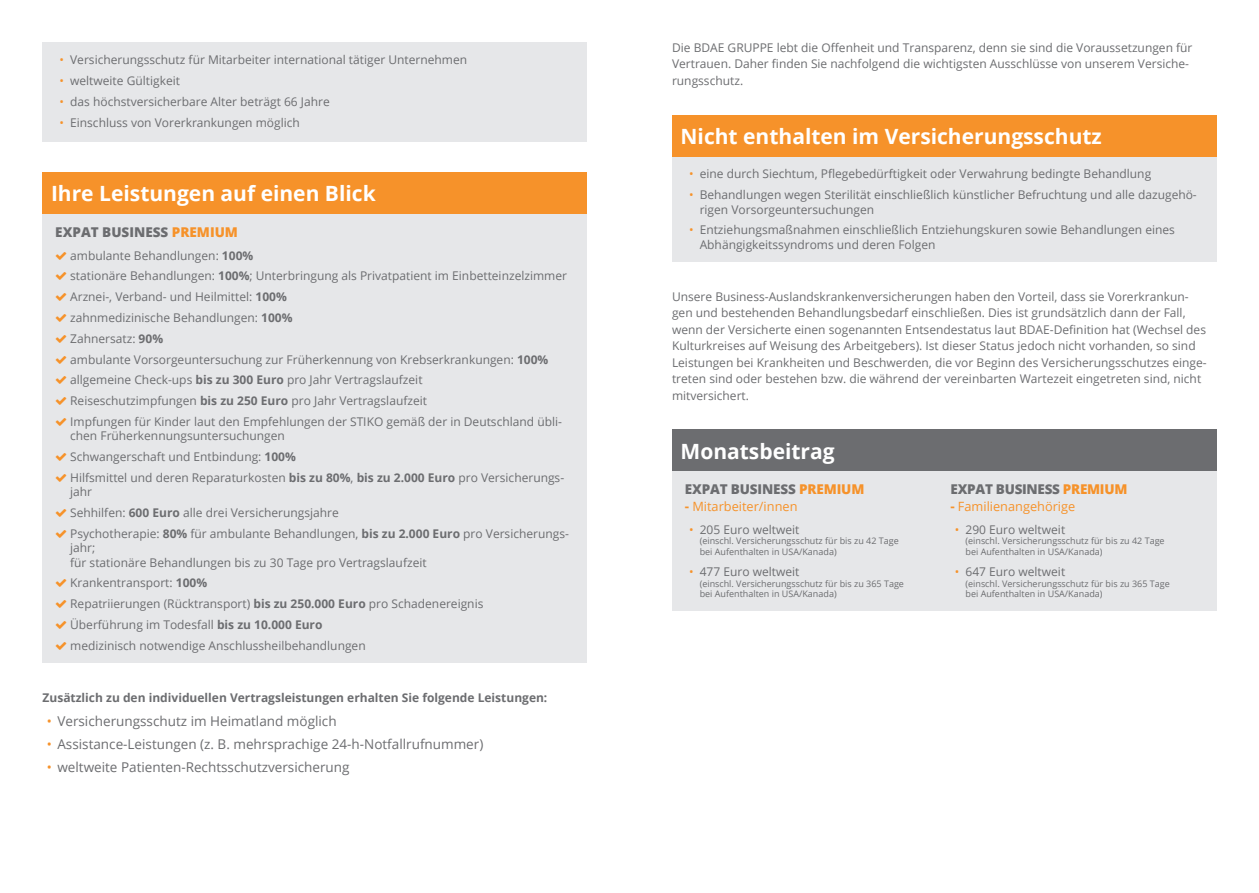
<style>
.page{position:relative;width:1259px;height:893px;background:#fff}
.page>*{position:absolute;margin:0;border:0;box-sizing:border-box;transform-origin:0 0}
.t1{font:700 21px "Open Sans";color:#fff}
.t2{font:13.5px "Open Sans";color:#6c6d70}
.BDAE_List_Bulletpoin{font:800 13.5px "Open Sans";letter-spacing:-.01em;color:#6c6d70}
.BDAE_List_Bulletpoin-2{font:12.75px "Open Sans";color:#f6922a}
.Absatz{font:12px/16.5px "Open Sans";color:#6c6d70}
.Absatz-2{font:700 12px "Open Sans";color:#6c6d70}
.t3{font:9px/10.8px "Open Sans";color:#6c6d70}
.s1{color:#f6922a}
.s2{font-weight:700}
.s3{font-weight:700;font-size:13.5px}
</style>
<div class="page">
<div style="left:672px;top:156px;width:544px;height:105px;background:#e6e7e9"></div>
<div style="left:672px;top:115px;width:544px;height:41px;background:#f6922a"></div>
<div style="left:43px;top:43px;width:544px;height:99px;background:#e6e7e9"></div>
<div style="left:43px;top:214px;width:544px;height:448px;background:#e6e7e9"></div>
<div style="left:43px;top:172px;width:544px;height:42px;background:#f6922a"></div>
<div style="left:672px;top:471px;width:544px;height:140px;background:#e6e7e9"></div>
<div style="left:672px;top:430px;width:544px;height:41px;background:#6c6d70"></div>
<p class="Absatz" style="left:60px;top:52px;width:409px"><span class="s1">•</span> Versicherungsschutz für Mitarbeiter international tätiger Unternehmen</p>
<p class="Absatz" style="left:60px;top:72px;width:122px"><span class="s1">•</span> weltweite Gültigkeit</p>
<p class="Absatz" style="left:60px;top:93px;width:272px"><span class="s1">•</span> das höchstversicherbare Alter beträgt 66 Jahre</p>
<p class="Absatz" style="left:60px;top:114px;width:242px"><span class="s1">•</span> Einschluss von Vorerkrankungen möglich</p>
<p class="t1" style="left:51px;top:178px;width:326px">Ihre Leistungen auf einen Blick</p>
<p class="BDAE_List_Bulletpoin" style="left:55px;top:222px;width:184px">EXPAT BUSINESS <span class="s1">PREMIUM</span></p>
<p class="Absatz" style="left:70px;top:247px;width:185px">ambulante Behandlungen: <span class="s2">100%</span></p>
<p class="Absatz" style="left:70px;top:268px;width:498px">stationäre Behandlungen: <span class="s2">100%</span>; Unterbringung als Privatpatient im Einbetteinzelzimmer</p>
<p class="Absatz" style="left:70px;top:288px;width:218px">Arznei-, Verband- und Heilmittel: <span class="s2">100%</span></p>
<p class="Absatz" style="left:70px;top:309px;width:224px">zahnmedizinische Behandlungen: <span class="s2">100%</span></p>
<p class="Absatz" style="left:70px;top:330px;width:94px">Zahnersatz: <span class="s2">90%</span></p>
<p class="Absatz" style="left:70px;top:351px;width:480px">ambulante Vorsorgeuntersuchung zur Früherkennung von Krebserkrankungen: <span class="s2">100%</span></p>
<p class="Absatz" style="left:70px;top:371px;width:354px">allgemeine Check-ups <span class="s2">bis zu 300 Euro</span> pro Jahr Vertragslaufzeit</p>
<p class="Absatz" style="left:70px;top:392px;width:358px">Reiseschutzimpfungen <span class="s2">bis zu 250 Euro</span> pro Jahr Vertragslaufzeit</p>
<p class="Absatz" style="left:70px;top:414px;width:493px;line-height:14.4px">Impfungen für Kinder laut den Empfehlungen der STIKO gemäß der in Deutschland übli&shy;chen Früherkennungsuntersuchungen</p>
<p class="Absatz" style="left:70px;top:448px;width:227px">Schwangerschaft und Entbindung: <span class="s2">100%</span></p>
<p class="Absatz" style="left:70px;top:470px;width:495px;line-height:14.4px">Hilfsmittel und deren Reparaturkosten <span class="s2">bis zu 80%</span>, <span class="s2">bis zu 2.000 Euro</span> pro Versicherungs&shy;jahr</p>
<p class="Absatz" style="left:70px;top:504px;width:270px">Sehhilfen: <span class="s2">600 Euro</span> alle drei Versicherungsjahre</p>
<p class="Absatz" style="left:70px;top:526px;width:500px;line-height:14.4px">Psychotherapie: <span class="s2">80%</span> für ambulante Behandlungen, <span class="s2">bis zu 2.000 Euro</span> pro Versicherungs&shy;jahr;<br>für stationäre Behandlungen bis zu 30 Tage pro Vertragslaufzeit</p>
<p class="Absatz" style="left:70px;top:574px;width:139px">Krankentransport: <span class="s2">100%</span></p>
<p class="Absatz" style="left:70px;top:595px;width:415px">Repatriierungen (Rücktransport) <span class="s2">bis zu 250.000 Euro</span> pro Schadenereignis</p>
<p class="Absatz" style="left:70px;top:616px;width:254px">Überführung im Todesfall <span class="s2">bis zu 10.000 Euro</span></p>
<p class="Absatz" style="left:70px;top:637px;width:297px">medizinisch notwendige Anschlussheilbehandlungen</p>
<p class="Absatz-2" style="left:43px;top:689px;width:506px">Zusätzlich zu den individuellen Vertragsleistungen erhalten Sie folgende Leistungen:</p>
<p class="t2" style="left:47px;top:712px;width:291px"><span class="s1">•</span> Versicherungsschutz im Heimatland möglich</p>
<p class="t2" style="left:47px;top:735px;width:438px"><span class="s1">•</span> Assistance-Leistungen (z. B. mehrsprachige 24-h-Notfallrufnummer)</p>
<p class="t2" style="left:47px;top:757px;width:304px"><span class="s1">•</span> weltweite Patienten-Rechtsschutzversicherung</p>
<p class="Absatz" style="left:672px;top:39px;width:522px">Die BDAE GRUPPE lebt die Offenheit und Transparenz, denn sie sind die Voraussetzungen für<br>Vertrauen. Daher finden Sie nachfolgend die wichtigsten Ausschlüsse von unserem Versiche&shy;rungsschutz.</p>
<p class="t1" style="left:680px;top:121px;width:423px">Nicht enthalten im Versicherungsschutz</p>
<p class="Absatz" style="left:689px;top:165px;width:464px"><span class="s1">•</span> eine durch Siechtum, Pflegebedürftigkeit oder Verwahrung bedingte Behandlung</p>
<p class="Absatz" style="left:699px;top:187px;width:499px;line-height:14.4px;text-indent:-11px"><span class="s1">•</span> Behandlungen wegen Sterilität einschließlich künstlicher Befruchtung und alle dazugehö&shy;rigen Vorsorgeuntersuchungen</p>
<p class="Absatz" style="left:699px;top:222px;width:477px;line-height:14.4px;text-indent:-11px"><span class="s1">•</span> Entziehungsmaßnahmen einschließlich Entziehungskuren sowie Behandlungen eines<br>Abhängigkeitssyndroms und deren Folgen</p>
<p class="Absatz" style="left:672px;top:288px;width:536px">Unsere Business-Auslandskrankenversicherungen haben den Vorteil, dass sie Vorerkrankun&shy;gen und bestehenden Behandlungsbedarf einschließen. Dies ist grundsätzlich dann der Fall, wenn der Versicherte einen sogenannten Entsendestatus laut BDAE-Definition hat (Wechsel des Kulturkreises auf Weisung des Arbeitgebers). Ist dieser Status jedoch nicht vorhanden, so sind Leistungen bei Krankheiten und Beschwerden, die vor Beginn des Versicherungsschutzes einge&shy;treten sind oder bestehen bzw. die während der vereinbarten Wartezeit eingetreten sind, nicht mitversichert.</p>
<p class="t1" style="left:680px;top:436px;width:156px">Monatsbeitrag</p>
<p class="BDAE_List_Bulletpoin" style="left:685px;top:479px;width:181px">EXPAT BUSINESS <span class="s1">PREMIUM</span></p>
<p class="BDAE_List_Bulletpoin-2" style="left:685px;top:497px;width:114px"><span class="s3">-</span> Mitarbeiter/innen</p>
<p class="Absatz" style="left:689px;top:521px;width:112px"><span class="s1">•</span> 205 Euro weltweit</p>
<p class="t3" style="left:699px;top:535px;width:201px">(einschl. Versicherungsschutz für bis zu 42 Tage bei Aufenthalten in USA/Kanada)</p>
<p class="Absatz" style="left:689px;top:563px;width:112px"><span class="s1">•</span> 477 Euro weltweit</p>
<p class="t3" style="left:699px;top:578px;width:206px">(einschl. Versicherungsschutz für bis zu 365 Tage bei Aufenthalten in USA/Kanada)</p>
<p class="BDAE_List_Bulletpoin" style="left:950px;top:479px;width:178px">EXPAT BUSINESS <span class="s1">PREMIUM</span></p>
<p class="BDAE_List_Bulletpoin-2" style="left:950px;top:497px;width:126px"><span class="s3">-</span> Familienangehörige</p>
<p class="Absatz" style="left:955px;top:521px;width:112px"><span class="s1">•</span> 290 Euro weltweit</p>
<p class="t3" style="left:965px;top:535px;width:201px">(einschl. Versicherungsschutz für bis zu 42 Tage bei Aufenthalten in USA/Kanada)</p>
<p class="Absatz" style="left:955px;top:563px;width:112px"><span class="s1">•</span> 647 Euro weltweit</p>
<p class="t3" style="left:965px;top:578px;width:206px">(einschl. Versicherungsschutz für bis zu 365 Tage bei Aufenthalten in USA/Kanada)</p>
</div>
